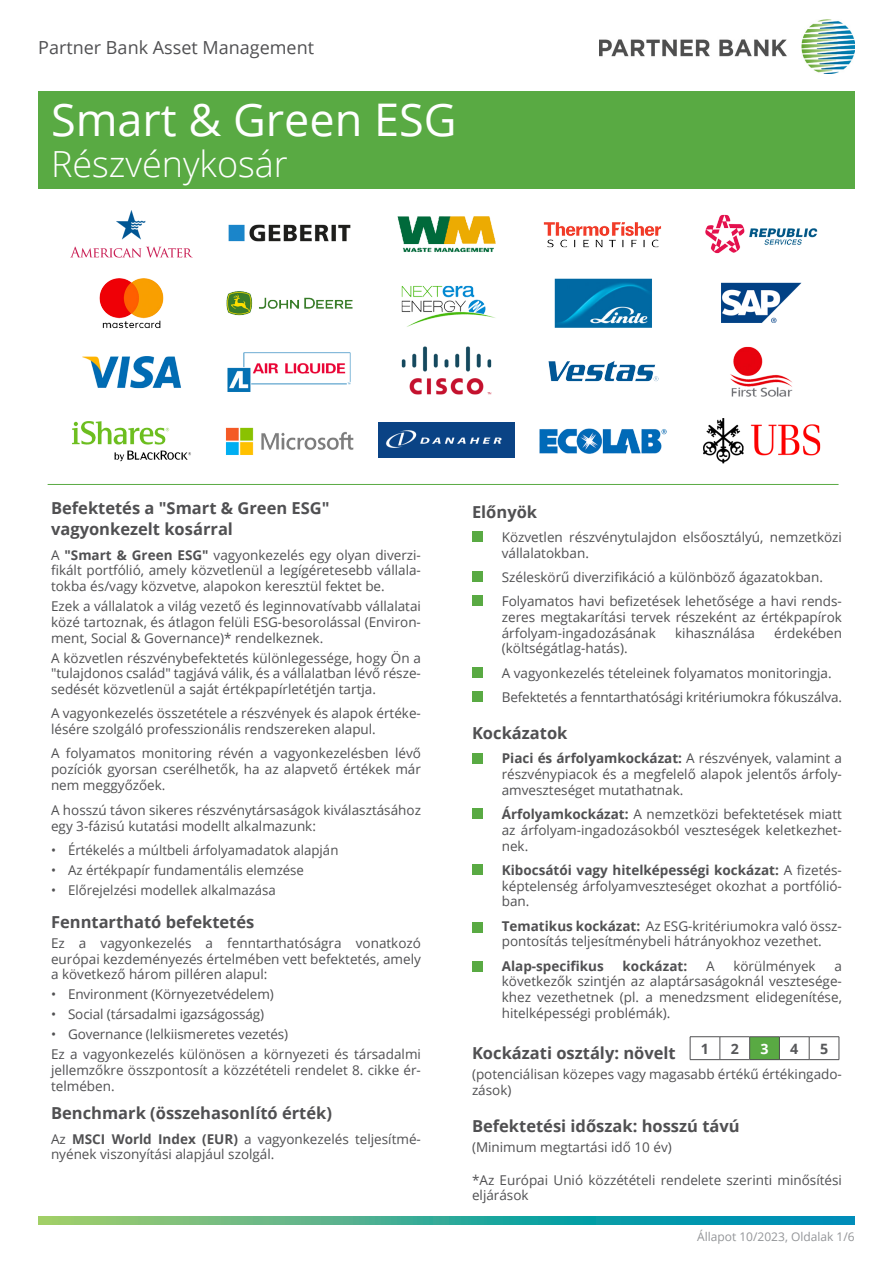
<style>
.page{position:relative;width:893px;height:1263px;background:#fff}
.page>*{position:absolute;margin:0;border:0;box-sizing:border-box;transform-origin:0 0}
.t1{font:45px "Open Sans";color:#fff}
.t2{font:300 36px "Open Sans";color:#fff}
.t3{font:18px "Open Sans";color:#505052}
.Subheadline{font:700 16.5px/21px "Open Sans";color:#505052}
.Fließtext{font:700 16.5px "Open Sans";color:#505052}
.Aufzählung{font:700 14.25px "Open Sans";color:#57585a}
.Aufzählung-2{font:700 14.25px "Open Sans";color:#fff}
.Fließtext-2{font:13.5px/15.8px "Open Sans";color:#505052;text-align:justify}
.Aufzählung-3{font:13.5px/15.8px "Open Sans";color:#505052}
.Default{font:13.5px/16.2px "Open Sans";color:#505052}
.Subheadline-2{font:13.5px/15.8px "Open Sans";color:#505052}
.Fließtext-3{font:700 13.5px "Open Sans";color:#505052}
.t4{font:12px "Open Sans";color:#939598}
.s1{font-weight:700}
</style>
<div class="page">
<div style="left:38px;top:91px;width:817px;height:98px;background:#59aa43"></div>
<svg style="left:38px;top:1216px;width:817px;height:9px;background:#3caa96"></svg>
<img style="left:600px;top:20px;width:255px;height:53px">
<div style="left:472px;top:531px;width:11px;height:11px;background:#59aa43"></div>
<div style="left:472px;top:571px;width:11px;height:11px;background:#59aa43"></div>
<div style="left:472px;top:596px;width:11px;height:10px;background:#59aa43"></div>
<div style="left:472px;top:667px;width:11px;height:11px;background:#59aa43"></div>
<div style="left:472px;top:691px;width:11px;height:11px;background:#59aa43"></div>
<div style="left:472px;top:753px;width:11px;height:11px;background:#59aa43"></div>
<div style="left:472px;top:808px;width:11px;height:11px;background:#59aa43"></div>
<div style="left:472px;top:864px;width:11px;height:11px;background:#59aa43"></div>
<hr style="left:690px;top:1036px;width:30px;height:1px;background:#505052">
<svg style="left:690px;top:1037px;width:1px;height:22px"></svg>
<hr style="left:720px;top:1036px;width:30px;height:1px;background:#505052">
<svg style="left:720px;top:1037px;width:1px;height:22px"></svg>
<hr style="left:779px;top:1036px;width:30px;height:1px;background:#505052">
<hr style="left:809px;top:1036px;width:30px;height:1px;background:#505052">
<svg style="left:809px;top:1037px;width:1px;height:22px"></svg>
<svg style="left:839px;top:1037px;width:1px;height:22px"></svg>
<hr style="left:690px;top:1059px;width:30px;height:1px;background:#505052">
<hr style="left:720px;top:1059px;width:30px;height:1px;background:#505052">
<svg style="left:749px;top:1036px;width:31px;height:24px"></svg>
<hr style="left:779px;top:1059px;width:30px;height:1px;background:#505052">
<hr style="left:809px;top:1059px;width:30px;height:1px;background:#505052">
<div style="left:472px;top:922px;width:11px;height:10px;background:#59aa43"></div>
<div style="left:472px;top:961px;width:11px;height:10px;background:#59aa43"></div>
<hr style="left:48px;top:484px;width:790px;height:1px;background:#59aa43">
<img style="left:70px;top:210px;width:123px;height:48px">
<img style="left:228px;top:224px;width:123px;height:18px">
<img style="left:226px;top:291px;width:127px;height:25px">
<img style="left:227px;top:352px;width:124px;height:40px">
<img style="left:225px;top:427px;width:129px;height:28px">
<img style="left:397px;top:216px;width:99px;height:36px">
<img style="left:543px;top:222px;width:119px;height:26px">
<img style="left:554px;top:278px;width:98px;height:50px">
<img style="left:548px;top:361px;width:111px;height:21px">
<img style="left:539px;top:428px;width:128px;height:26px">
<img style="left:705px;top:214px;width:113px;height:40px">
<img style="left:99px;top:278px;width:65px;height:51px">
<img style="left:401px;top:285px;width:94px;height:42px">
<img style="left:721px;top:282px;width:81px;height:41px">
<img style="left:82px;top:356px;width:99px;height:33px">
<img style="left:401px;top:346px;width:91px;height:49px">
<img style="left:730px;top:346px;width:63px;height:51px">
<img style="left:72px;top:421px;width:119px;height:41px">
<img style="left:703px;top:418px;width:118px;height:46px">
<img style="left:378px;top:423px;width:136px;height:35px">
<p class="t3" style="left:38px;top:35px;width:277px">Partner Bank Asset Management</p>
<p class="t1" style="left:51px;top:89px;width:407px">Smart &amp; Green ESG</p>
<p class="t2" style="left:51px;top:139px;width:238px">Részvénykosár</p>
<p class="Subheadline" style="left:51px;top:497px;width:280px">Befektetés a "Smart &amp; Green ESG" vagyonkezelt kosárral</p>
<p class="Fließtext-2" style="left:51px;top:546px;width:371px">A <span class="s1">"Smart &amp; Green ESG"</span> vagyonkezelés egy olyan diverzi&shy;fikált portfólió, amely közvetlenül a legígéretesebb vállala&shy;tokba és/vagy közvetve, alapokon keresztül fektet be.</p>
<p class="Fließtext-2" style="left:51px;top:598px;width:371px">Ezek a vállalatok a világ vezető és leginnovatívabb vállalatai közé tartoznak, és átlagon felüli ESG-besorolással (Environ&shy;ment, Social &amp; Governance)* rendelkeznek.</p>
<p class="Fließtext-2" style="left:51px;top:649px;width:371px">A közvetlen részvénybefektetés különlegessége, hogy Ön a "tulajdonos család" tagjává válik, és a vállalatban lévő része&shy;sedését közvetlenül a saját értékpapírletétjén tartja.</p>
<p class="Fließtext-2" style="left:51px;top:705px;width:371px">A vagyonkezelés összetétele a részvények és alapok értéke&shy;lésére szolgáló professzionális rendszereken alapul.</p>
<p class="Fließtext-2" style="left:51px;top:745px;width:371px">A folyamatos monitoring révén a vagyonkezelésben lévő pozíciók gyorsan cserélhetők, ha az alapvető értékek már nem meggyőzőek.</p>
<p class="Default" style="left:51px;top:801px;width:371px">A hosszú távon sikeres részvénytársaságok kiválasztásához egy 3-fázisú kutatási modellt alkalmazunk:</p>
<p class="Fließtext-2" style="left:51px;top:842px;width:289px">• Értékelés a múltbeli árfolyamadatok alapján</p>
<p class="Fließtext-2" style="left:51px;top:862px;width:254px">• Az értékpapír fundamentális elemzése</p>
<p class="Fließtext-2" style="left:51px;top:882px;width:226px">• Előrejelzési modellek alkalmazása</p>
<p class="Fließtext" style="left:51px;top:910px;width:205px">Fenntartható befektetés</p>
<p class="Fließtext-2" style="left:51px;top:935px;width:371px">Ez a vagyonkezelés a fenntarthatóságra vonatkozó európai kezdeményezés értelmében vett befektetés, amely a következő három pilléren alapul:</p>
<p class="Fließtext-2" style="left:51px;top:986px;width:224px">• Environment (Környezetvédelem)</p>
<p class="Fließtext-2" style="left:51px;top:1006px;width:214px">• Social (társadalmi igazságosság)</p>
<p class="Fließtext-2" style="left:51px;top:1026px;width:239px">• Governance (lelkiismeretes vezetés)</p>
<p class="Fließtext-2" style="left:51px;top:1046px;width:371px">Ez a vagyonkezelés különösen a környezeti és társadalmi jellemzőkre összpontosít a közzétételi rendelet 8. cikke ér&shy;telmében.</p>
<p class="Subheadline" style="left:51px;top:1102px;width:282px">Benchmark (összehasonlító érték)</p>
<p class="Fließtext-2" style="left:51px;top:1130px;width:371px">Az <span class="s1">MSCI World Index (EUR)</span> a vagyonkezelés teljesítmé&shy;nyének viszonyítási alapjául szolgál.</p>
<p class="Fließtext" style="left:472px;top:500px;width:67px">Előnyök</p>
<p class="Aufzählung-3" style="left:502px;top:529px;width:342px">Közvetlen részvénytulajdon elsőosztályú, nemzetközi vállalatokban.</p>
<p class="Aufzählung-3" style="left:502px;top:569px;width:323px">Széleskörű diverzifikáció a különböző ágazatokban.</p>
<p class="Aufzählung-3" style="left:502px;top:593px;width:342px;text-align:justify">Folyamatos havi befizetések lehetősége a havi rends&shy;zeres megtakarítási tervek részeként az értékpapírok árfolyam-ingadozásának</p>
<p class="Aufzählung-3" style="left:675px;top:625px;width:81px">kihasználása</p>
<p class="Aufzählung-3" style="left:774px;top:625px;width:69px">érdekében</p>
<p class="Aufzählung-3" style="left:502px;top:640px;width:127px">(költségátlag-hatás).</p>
<p class="Aufzählung-3" style="left:502px;top:665px;width:331px">A vagyonkezelés tételeinek folyamatos monitoringja.</p>
<p class="Aufzählung-3" style="left:502px;top:689px;width:342px">Befektetés a fenntarthatósági kritériumokra fókuszálva.</p>
<p class="Subheadline" style="left:472px;top:722px;width:97px">Kockázatok</p>
<p class="Fließtext-2" style="left:502px;top:750px;width:342px"><span class="s1">Piaci és árfolyamkockázat:</span> A részvények, valamint a részvénypiacok és a megfelelő alapok jelentős árfoly&shy;amveszteséget mutathatnak.</p>
<p class="Fließtext-2" style="left:502px;top:806px;width:342px"><span class="s1">Árfolyamkockázat:</span> A nemzetközi befektetések miatt az árfolyam-ingadozásokból veszteségek keletkezhet&shy;nek.</p>
<p class="Fließtext-2" style="left:502px;top:862px;width:342px"><span class="s1">Kibocsátói vagy hitelképességi kockázat:</span> A fizetés&shy;képtelenség árfolyamveszteséget okozhat a portfólió&shy;ban.</p>
<p class="Fließtext-2" style="left:502px;top:917px;width:341px"><span class="s1">Tematikus kockázat:</span> Az ESG-kritériumokra való össz&shy;pontosítás teljesítménybeli hátrányokhoz vezethet.</p>
<p class="Fließtext-3" style="left:502px;top:956px;width:104px">Alap-specifikus</p>
<p class="Fließtext-3" style="left:623px;top:956px;width:66px">kockázat:</p>
<p class="Fließtext-2" style="left:706px;top:957px;width:10px">A</p>
<p class="Fließtext-2" style="left:733px;top:957px;width:84px">körülmények</p>
<p class="Fließtext-2" style="left:502px;top:957px;width:342px;text-indent:333px">a következők szintjén az alaptársaságoknál vesztesége&shy;khez vezethetnek (pl. a menedzsment elidegenítése, hitelképességi problémák).</p>
<p class="Fließtext" style="left:472px;top:1041px;width:205px">Kockázati osztály: növelt</p>
<p class="Subheadline-2" style="left:472px;top:1066px;width:371px">(potenciálisan közepes vagy magasabb értékű értékingado&shy;zások)</p>
<p class="Subheadline" style="left:472px;top:1115px;width:269px">Befektetési időszak: hosszú távú</p>
<p class="Subheadline-2" style="left:472px;top:1139px;width:201px">(Minimum megtartási idő 10 év)</p>
<p class="Fließtext-2" style="left:472px;top:1171px;width:371px">*Az Európai Unió közzétételi rendelete szerinti minősítési eljárások</p>
<p class="Aufzählung" style="left:701px;top:1038px;width:10px">1</p>
<p class="Aufzählung" style="left:731px;top:1038px;width:10px">2</p>
<p class="Aufzählung-2" style="left:760px;top:1038px;width:10px">3</p>
<p class="Aufzählung" style="left:790px;top:1038px;width:10px">4</p>
<p class="Aufzählung" style="left:820px;top:1038px;width:10px">5</p>
<p class="t4" style="left:697px;top:1229px;width:159px">Állapot 10/2023, Oldalak 1/6</p>
</div>
